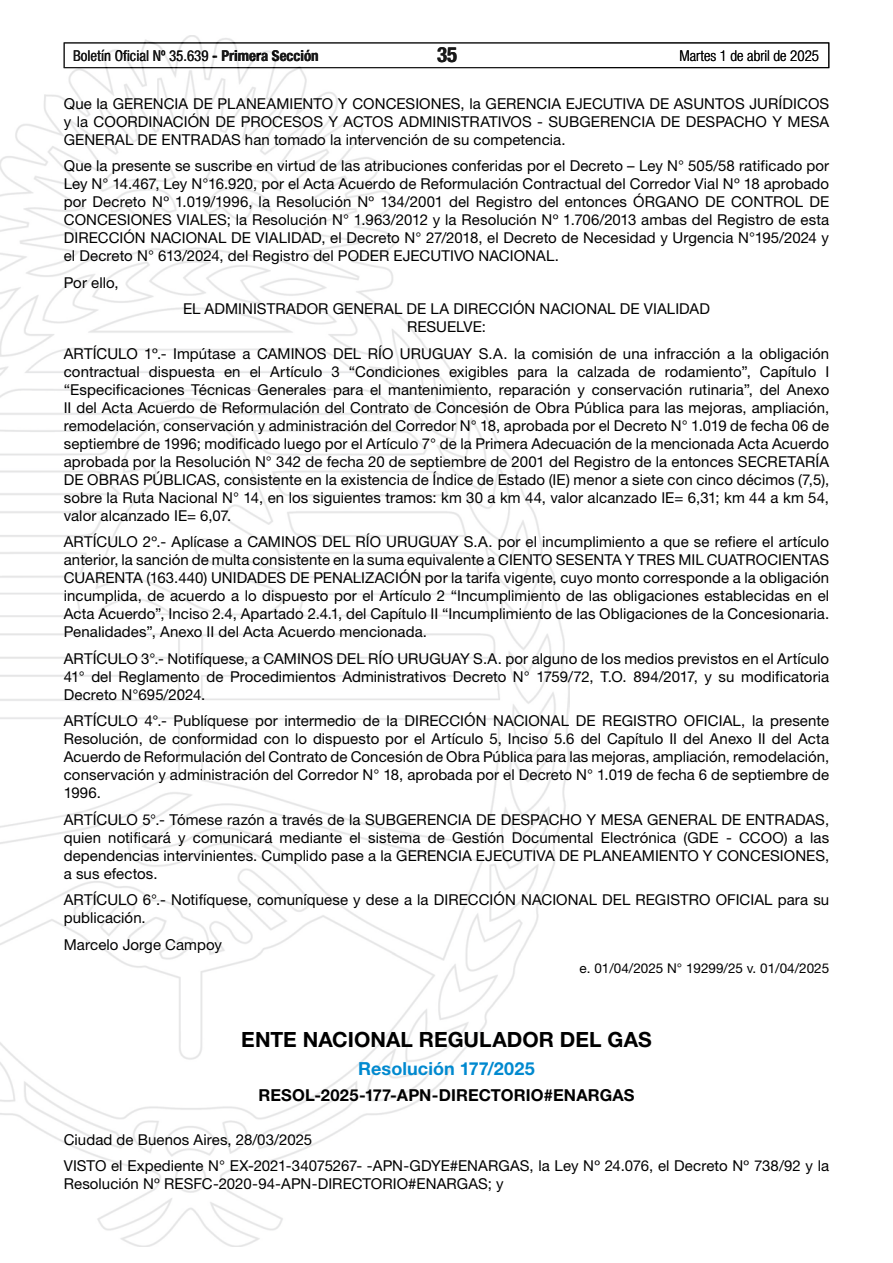
<style>
.page{position:relative;width:893px;height:1263px;background:#fff}
.page>*{position:absolute;margin:0;border:0;box-sizing:border-box;transform-origin:0 0}
.t1{font:700 21px "Helvetica Neue LT Std";color:#000}
.t2{font:700 condensed 21px "Helvetica Neue LT Std";color:#000}
.t3{font:700 18px "Helvetica Neue LT Std";letter-spacing:.005em;color:#0089cf}
.t4{font:700 16.5px "Helvetica Neue LT Std";letter-spacing:.005em;color:#000}
.t5{font:15px/18px "Helvetica Neue LT Std";letter-spacing:.005em;color:#000;text-align:justify}
.t6{font:condensed 15px "Helvetica Neue LT Std";color:#000}
.t7{font:300 condensed 15px "Helvetica Neue LT Std";color:#000}
.t8{font:13.5px "Helvetica Neue LT Std";color:#000}
.s1{font-weight:700}
</style>
<div class="page">
<div style="left:64px;top:43px;width:765px;height:25px;border:1px solid #000"></div>
<img style="left:0;top:35px;width:569px;height:1211px">
<p class="t6" style="left:73px;top:47px;width:247px">Boletín Oficial Nº 35.639 <span class="s1">- Primera Sección</span></p>
<h1 class="t2" style="left:437px;top:42px;width:22px">35</h1>
<p class="t7" style="left:679px;top:47px;width:141px">Martes 1 de abril de 2025</p>
<p class="t5" style="left:64px;top:94px;width:767px">Que la GERENCIA DE PLANEAMIENTO Y CONCESIONES, la GERENCIA EJECUTIVA DE ASUNTOS JURÍDICOS y la COORDINACIÓN DE PROCESOS Y ACTOS ADMINISTRATIVOS - SUBGERENCIA DE DESPACHO Y MESA GENERAL DE ENTRADAS han tomado la intervención de su competencia.</p>
<p class="t5" style="left:64px;top:156px;width:767px">Que la presente se suscribe en virtud de las atribuciones conferidas por el Decreto – Ley N° 505/58 ratificado por Ley N° 14.467, Ley N°16.920, por el Acta Acuerdo de Reformulación Contractual del Corredor Vial Nº 18 aprobado por Decreto Nº 1.019/1996, la Resolución Nº 134/2001 del Registro del entonces ÓRGANO DE CONTROL DE CONCESIONES VIALES; la Resolución N° 1.963/2012 y la Resolución Nº 1.706/2013 ambas del Registro de esta DIRECCIÓN NACIONAL DE VIALIDAD, el Decreto N° 27/2018, el Decreto de Necesidad y Urgencia N°195/2024 y el Decreto N° 613/2024, del Registro del PODER EJECUTIVO NACIONAL.</p>
<p class="t5" style="left:64px;top:273px;width:56px">Por ello,</p>
<p class="t5" style="left:183px;top:299px;width:528px;text-align:center">EL ADMINISTRADOR GENERAL DE LA DIRECCIÓN NACIONAL DE VIALIDAD<br>RESUELVE:</p>
<p class="t5" style="left:64px;top:344px;width:767px">ARTÍCULO 1º.- Impútase a CAMINOS DEL RÍO URUGUAY S.A. la comisión de una infracción a la obligación contractual dispuesta en el Artículo 3 “Condiciones exigibles para la calzada de rodamiento”, Capítulo I “Especificaciones Técnicas Generales para el mantenimiento, reparación y conservación rutinaria”, del Anexo II del Acta Acuerdo de Reformulación del Contrato de Concesión de Obra Pública para las mejoras, ampliación, remodelación, conservación y administración del Corredor N° 18, aprobada por el Decreto N° 1.019 de fecha 06 de septiembre de 1996; modificado luego por el Artículo 7° de la Primera Adecuación de la mencionada Acta Acuerdo aprobada por la Resolución N° 342 de fecha 20 de septiembre de 2001 del Registro de la entonces SECRETARÍA DE OBRAS PÚBLICAS, consistente en la existencia de Índice de Estado (IE) menor a siete con cinco décimos (7,5), sobre la Ruta Nacional N° 14, en los siguientes tramos: km 30 a km 44, valor alcanzado IE= 6,31; km 44 a km 54, valor alcanzado IE= 6,07.</p>
<p class="t5" style="left:64px;top:532px;width:767px">ARTÍCULO 2º.- Aplícase a CAMINOS DEL RÍO URUGUAY S.A. por el incumplimiento a que se refiere el artículo anterior, la sanción de multa consistente en la suma equivalente a CIENTO SESENTA Y TRES MIL CUATROCIENTAS CUARENTA (163.440) UNIDADES DE PENALIZACIÓN por la tarifa vigente, cuyo monto corresponde a la obligación incumplida, de acuerdo a lo dispuesto por el Artículo 2 “Incumplimiento de las obligaciones establecidas en el Acta Acuerdo”, Inciso 2.4, Apartado 2.4.1, del Capítulo II “Incumplimiento de las Obligaciones de la Concesionaria.<br>Penalidades”, Anexo II del Acta Acuerdo mencionada.</p>
<p class="t5" style="left:64px;top:649px;width:767px">ARTÍCULO 3°.- Notifíquese, a CAMINOS DEL RÍO URUGUAY S.A. por alguno de los medios previstos en el Artículo 41° del Reglamento de Procedimientos Administrativos Decreto N° 1759/72, T.O. 894/2017, y su modificatoria Decreto N°695/2024.</p>
<p class="t5" style="left:64px;top:712px;width:767px">ARTÍCULO 4°.- Publíquese por intermedio de la DIRECCIÓN NACIONAL DE REGISTRO OFICIAL, la presente Resolución, de conformidad con lo dispuesto por el Artículo 5, Inciso 5.6 del Capítulo II del Anexo II del Acta Acuerdo de Reformulación del Contrato de Concesión de Obra Pública para las mejoras, ampliación, remodelación, conservación y administración del Corredor N° 18, aprobada por el Decreto N° 1.019 de fecha 6 de septiembre de 1996.</p>
<p class="t5" style="left:64px;top:810px;width:767px">ARTÍCULO 5°.- Tómese razón a través de la SUBGERENCIA DE DESPACHO Y MESA GENERAL DE ENTRADAS, quien notificará y comunicará mediante el sistema de Gestión Documental Electrónica (GDE - CCOO) a las dependencias intervinientes. Cumplido pase a la GERENCIA EJECUTIVA DE PLANEAMIENTO Y CONCESIONES, a sus efectos.</p>
<p class="t5" style="left:64px;top:891px;width:767px">ARTÍCULO 6°.- Notifíquese, comuníquese y dese a la DIRECCIÓN NACIONAL DEL REGISTRO OFICIAL para su publicación.</p>
<p class="t5" style="left:64px;top:935px;width:160px">Marcelo Jorge Campoy</p>
<p class="t8" style="left:580px;top:960px;width:251px">e. 01/04/2025 N° 19299/25 v. 01/04/2025</p>
<h1 class="t1" style="left:241px;top:1026px;width:412px">ENTE NACIONAL REGULADOR DEL GAS</h1>
<p class="t3" style="left:358px;top:1057px;width:178px">Resolución 177/2025</p>
<p class="t4" style="left:258px;top:1085px;width:378px">RESOL-2025-177-APN-DIRECTORIO#ENARGAS</p>
<p class="t5" style="left:64px;top:1126px;width:767px;line-height:26.5px">Ciudad de Buenos Aires, 28/03/2025<br>VISTO el Expediente N° EX-2021-34075267- -APN-GDYE#ENARGAS, la Ley Nº 24.076, el Decreto Nº 738/92 y la</p>
<p class="t5" style="left:64px;top:1175px;width:441px">Resolución Nº RESFC-2020-94-APN-DIRECTORIO#ENARGAS; y</p>
</div>
